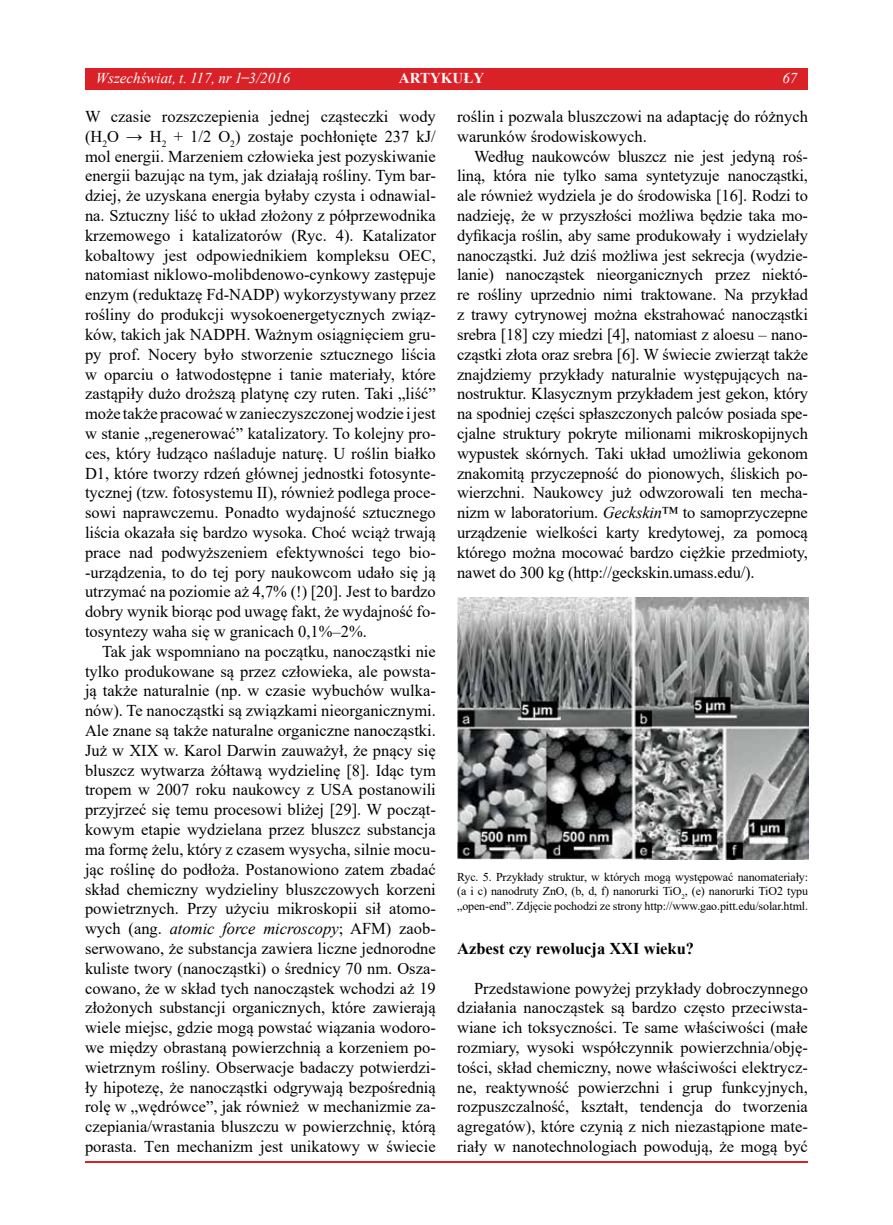
<style>
.page{position:relative;width:893px;height:1225px;background:#fff}
.page>*{position:absolute;margin:0;border:0;box-sizing:border-box;transform-origin:0 0}
.t1{font:16.5px/19.8px "Times New Roman";color:#000;text-align:justify}
.t2{font:700 16.5px "Times New Roman";color:#000}
.t3{font:italic 15px "Times New Roman";color:#fff}
.t4{font:700 15px "Times New Roman";color:#fff}
.t5{font:12px/14.4px "Times New Roman";letter-spacing:-.01em;color:#000;text-align:justify}
.s1{font-style:normal}
.s2{font-style:italic}
</style>
<div class="page">
<hr style="left:85px;top:1161px;width:723px;height:1px;background:#da2128">
<img style="left:457px;top:597px;width:351px;height:263px">
<div style="left:85px;top:68px;width:723px;height:21px;background:#da2128"></div>
<p class="t3" style="left:96px;top:68px;width:196px">Wszechświat, t. 117, nr 1 <span class="s1">̶</span>3/2016</p>
<p class="t4" style="left:399px;top:67px;width:87px">ARTYKUŁY</p>
<p class="t3" style="left:782px;top:68px;width:16px">67</p>
<p class="t1" style="left:85px;top:106px;width:352px">W czasie rozszczepienia jednej cząsteczki wody (H<sub>2</sub>O → H<sub>2</sub> + 1/2 O<sub>2</sub>) zostaje pochłonięte 237 kJ/ mol energii. Marzeniem człowieka jest pozyskiwanie energii bazując na tym, jak działają rośliny. Tym bar&shy;dziej, że uzyskana energia byłaby czysta i odnawial&shy;na. Sztuczny liść to układ złożony z półprzewodnika krzemowego i katalizatorów (Ryc. 4). Katalizator kobaltowy jest odpowiednikiem kompleksu OEC, natomiast niklowo-molibdenowo-cynkowy zastępuje enzym (reduktazę Fd-NADP) wykorzystywany przez rośliny do produkcji wysokoenergetycznych związ&shy;ków, takich jak NADPH. Ważnym osiągnięciem gru&shy;py prof. Nocery było stworzenie sztucznego liścia w oparciu o łatwodostępne i tanie materiały, które zastąpiły dużo droższą platynę czy ruten. Taki „liść” może także pracować w zanieczyszczonej wodzie i jest w stanie „regenerować” katalizatory. To kolejny pro&shy;ces, który łudząco naśladuje naturę. U roślin białko D1, które tworzy rdzeń głównej jednostki fotosynte&shy;tycznej (tzw. fotosystemu II), również podlega proce&shy;sowi naprawczemu. Ponadto wydajność sztucznego liścia okazała się bardzo wysoka. Choć wciąż trwają prace nad podwyższeniem efektywności tego bio--urządzenia, to do tej pory naukowcom udało się ją utrzymać na poziomie aż 4,7% (!) [20]. Jest to bardzo dobry wynik biorąc pod uwagę fakt, że wydajność fo&shy;tosyntezy waha się w granicach 0,1%–2%.</p>
<p class="t1" style="left:85px;top:641px;width:352px;text-indent:17px">Tak jak wspomniano na początku, nanocząstki nie tylko produkowane są przez człowieka, ale powsta&shy;ją także naturalnie (np. w czasie wybuchów wulka&shy;nów). Te nanocząstki są związkami nieorganicznymi.<br>Ale znane są także naturalne organiczne nanocząstki.<br>Już w XIX w. Karol Darwin zauważył, że pnący się bluszcz wytwarza żółtawą wydzielinę [8]. Idąc tym tropem w 2007 roku naukowcy z USA postanowili przyjrzeć się temu procesowi bliżej [29]. W począt&shy;kowym etapie wydzielana przez bluszcz substancja ma formę żelu, który z czasem wysycha, silnie mocu&shy;jąc roślinę do podłoża. Postanowiono zatem zbadać skład chemiczny wydzieliny bluszczowych korzeni powietrznych. Przy użyciu mikroskopii sił atomo&shy;wych (ang. <span class="s2">atomic force microscopy</span>; AFM) zaob&shy;serwowano, że substancja zawiera liczne jednorodne kuliste twory (nanocząstki) o średnicy 70 nm. Osza&shy;cowano, że w skład tych nanocząstek wchodzi aż 19 złożonych substancji organicznych, które zawierają wiele miejsc, gdzie mogą powstać wiązania wodoro&shy;we między obrastaną powierzchnią a korzeniem po&shy;wietrznym rośliny. Obserwacje badaczy potwierdzi&shy;ły hipotezę, że nanocząstki odgrywają bezpośrednią rolę w „wędrówce”, jak również w mechanizmie za&shy;czepiania/wrastania bluszczu w powierzchnię, którą porasta. Ten mechanizm jest unikatowy w świecie</p>
<p class="t1" style="left:457px;top:106px;width:352px">roślin i pozwala bluszczowi na adaptację do różnych warunków środowiskowych.</p>
<p class="t1" style="left:457px;top:146px;width:352px;text-indent:17px">Według naukowców bluszcz nie jest jedyną roś&shy;liną, która nie tylko sama syntetyzuje nanocząstki, ale również wydziela je do środowiska [16]. Rodzi to nadzieję, że w przyszłości możliwa będzie taka mo&shy;dyfikacja roślin, aby same produkowały i wydzielały nanocząstki. Już dziś możliwa jest sekrecja (wydzie&shy;lanie) nanocząstek nieorganicznych przez niektó&shy;re rośliny uprzednio nimi traktowane. Na przykład z trawy cytrynowej można ekstrahować nanocząstki srebra [18] czy miedzi [4], natomiast z aloesu – nano&shy;cząstki złota oraz srebra [6]. W świecie zwierząt także znajdziemy przykłady naturalnie występujących na&shy;nostruktur. Klasycznym przykładem jest gekon, który na spodniej części spłaszczonych palców posiada spe&shy;cjalne struktury pokryte milionami mikroskopijnych wypustek skórnych. Taki układ umożliwia gekonom znakomitą przyczepność do pionowych, śliskich po&shy;wierzchni. Naukowcy już odwzorowali ten mecha&shy;nizm w laboratorium. <span class="s2">Geckskin</span>™ to samoprzyczepne urządzenie wielkości karty kredytowej, za pomocą którego można mocować bardzo ciężkie przedmioty, nawet do 300 kg (http://geckskin.umass.edu/).</p>
<p class="t5" style="left:457px;top:869px;width:352px">Ryc. 5. Przykłady struktur, w których mogą występować nanomateriały: (a i c) nanodruty ZnO, (b, d, f) nanorurki TiO<sub>2</sub>, (e) nanorurki TiO2 typu „open-end”. Zdjęcie pochodzi ze strony http://www.gao.pitt.edu/solar.html.</p>
<p class="t2" style="left:457px;top:936px;width:239px">Azbest czy rewolucja XXI wieku?</p>
<p class="t1" style="left:457px;top:977px;width:352px;text-indent:17px">Przedstawione powyżej przykłady dobroczynnego działania nanocząstek są bardzo często przeciwsta&shy;wiane ich toksyczności. Te same właściwości (małe rozmiary, wysoki współczynnik powierzchnia/obję&shy;tości, skład chemiczny, nowe właściwości elektrycz&shy;ne, reaktywność powierzchni i grup funkcyjnych, rozpuszczalność, kształt, tendencja do tworzenia agregatów), które czynią z nich niezastąpione mate&shy;riały w nanotechnologiach powodują, że mogą być</p>
</div>
